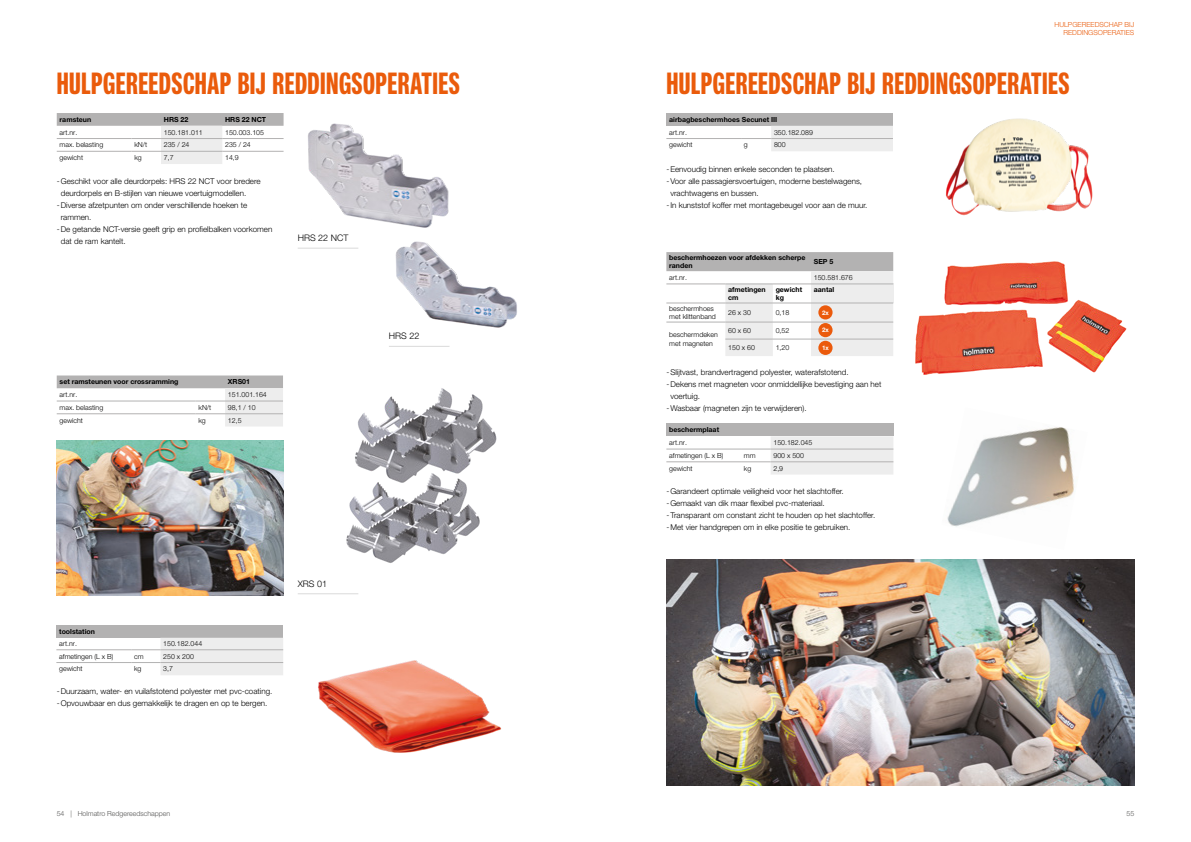
<style>
.page{position:relative;width:1191px;height:842px;background:#fff}
.page>*{position:absolute;margin:0;border:0;box-sizing:border-box;transform-origin:0 0}
.t1{font:700 30px "Neue Helvetica Pro 79 Compressed";letter-spacing:.015em;color:#ea5b0b}
.t2{font:300 9px "Helvetica Neue LT Std";color:#000}
.t3{font:300 8px/12px "Helvetica Neue LT Std";color:#000}
.t4{font:300 7px/8.4px "Helvetica Neue LT Std";color:#000}
.t5{font:700 7px/8.4px "Helvetica Neue LT Std";color:#000}
.t6{font:300 7px/8.4px "Helvetica Neue LT Std";color:#ea5b0b;text-align:right}
.t7{font:300 7px "Helvetica Neue LT Std";color:#575756}
.t8{font:700 6.2px "Helvetica Neue LT Std";color:#fff}
</style>
<div class="page">
<svg style="left:57px;top:113px;width:226px;height:51px"></svg>
<hr style="left:161px;top:151px;width:61px;height:1px;background:#b3b2b2">
<hr style="left:222px;top:151px;width:61px;height:1px;background:#b3b2b2">
<svg style="left:57px;top:375px;width:226px;height:51px"></svg>
<hr style="left:225px;top:414px;width:58px;height:1px;background:#b3b2b2">
<img style="left:346px;top:388px;width:151px;height:175px">
<hr style="left:298px;top:593px;width:60px;height:1px;background:#dadada">
<img style="left:57px;top:440px;width:226px;height:156px">
<img style="left:308px;top:123px;width:141px;height:105px">
<img style="left:395px;top:241px;width:122px;height:87px">
<hr style="left:298px;top:248px;width:60px;height:1px;background:#dadada">
<hr style="left:389px;top:346px;width:60px;height:1px;background:#dadada">
<div style="left:56px;top:625px;width:227px;height:13px;background:#b3b2b2"></div>
<hr style="left:56px;top:650px;width:75px;height:1px;background:#b3b2b2">
<hr style="left:56px;top:662px;width:75px;height:1px;background:#b3b2b2">
<svg style="left:131px;top:638px;width:152px;height:37px"></svg>
<hr style="left:160px;top:662px;width:123px;height:1px;background:#b3b2b2">
<img style="left:318px;top:660px;width:184px;height:93px">
<div style="left:666px;top:423px;width:227px;height:13px;background:#b3b2b2"></div>
<hr style="left:666px;top:449px;width:75px;height:1px;background:#b3b2b2">
<hr style="left:666px;top:462px;width:75px;height:1px;background:#b3b2b2">
<svg style="left:741px;top:436px;width:152px;height:39px"></svg>
<hr style="left:770px;top:462px;width:123px;height:1px;background:#b3b2b2">
<div style="left:666px;top:113px;width:227px;height:13px;background:#b3b2b2"></div>
<div style="left:771px;top:126px;width:122px;height:25px;background:#ededed"></div>
<hr style="left:666px;top:138px;width:75px;height:1px;background:#b3b2b2">
<hr style="left:741px;top:138px;width:30px;height:1px;background:#b3b2b2">
<hr style="left:771px;top:138px;width:122px;height:1px;background:#b3b2b2">
<img style="left:666px;top:559px;width:468px;height:226px">
<img style="left:945px;top:118px;width:148px;height:98px">
<img style="left:947px;top:427px;width:127px;height:100px">
<img style="left:915px;top:261px;width:212px;height:114px">
<svg style="left:666px;top:252px;width:227px;height:104px"></svg>
<div style="left:811px;top:284px;width:82px;height:19px;background:#ededed"></div>
<hr style="left:666px;top:303px;width:59px;height:1px;background:#b3b2b2">
<hr style="left:725px;top:303px;width:48px;height:1px;background:#b3b2b2">
<hr style="left:773px;top:303px;width:38px;height:1px;background:#b3b2b2">
<hr style="left:811px;top:303px;width:82px;height:1px;background:#b3b2b2">
<hr style="left:666px;top:322px;width:59px;height:1px;background:#b3b2b2">
<hr style="left:725px;top:284px;width:48px;height:1px;background:#b3b2b2">
<hr style="left:773px;top:284px;width:38px;height:1px;background:#b3b2b2">
<hr style="left:811px;top:284px;width:82px;height:1px;background:#b3b2b2">
<hr style="left:666px;top:284px;width:59px;height:1px;background:#b3b2b2">
<hr style="left:725px;top:322px;width:48px;height:1px;background:#b3b2b2">
<hr style="left:773px;top:322px;width:38px;height:1px;background:#b3b2b2">
<hr style="left:811px;top:322px;width:82px;height:1px;background:#b3b2b2">
<hr style="left:725px;top:339px;width:48px;height:1px;background:#b3b2b2">
<hr style="left:773px;top:339px;width:38px;height:1px;background:#b3b2b2">
<hr style="left:811px;top:339px;width:82px;height:1px;background:#b3b2b2">
<div style="left:818px;top:305px;width:14px;height:14px;background:#eb5a0c;border-radius:50%"></div>
<div style="left:818px;top:323px;width:14px;height:14px;background:#eb5a0c;border-radius:50%"></div>
<div style="left:818px;top:341px;width:14px;height:14px;background:#eb5a0c;border-radius:50%"></div>
<h1 class="t1" style="left:57px;top:65px;width:405px">HULPGEREEDSCHAP BIJ REDDINGSOPERATIES</h1>
<p class="t5" style="left:60px;top:115px;width:33px">ramsteun</p>
<p class="t5" style="left:164px;top:115px;width:26px">HRS 22</p>
<p class="t5" style="left:225px;top:115px;width:43px">HRS 22 NCT</p>
<p class="t4" style="left:60px;top:128px;width:19px">art.nr.</p>
<p class="t4" style="left:164px;top:128px;width:40px">150.181.011</p>
<p class="t4" style="left:225px;top:128px;width:40px">150.003.105</p>
<p class="t4" style="left:60px;top:141px;width:45px">max. belasting</p>
<p class="t4" style="left:134px;top:141px;width:14px">kN/t</p>
<p class="t4" style="left:164px;top:141px;width:27px">235 / 24</p>
<p class="t4" style="left:225px;top:141px;width:27px">235 / 24</p>
<p class="t4" style="left:60px;top:153px;width:25px">gewicht</p>
<p class="t4" style="left:134px;top:153px;width:9px">kg</p>
<p class="t4" style="left:164px;top:153px;width:11px">7,7</p>
<p class="t4" style="left:225px;top:153px;width:15px">14,9</p>
<p class="t3" style="left:57px;top:175px;width:205px">-Geschikt voor alle deurdorpels: HRS 22 NCT voor bredere</p>
<p class="t3" style="left:61px;top:187px;width:187px">deurdorpels en B-stijlen van nieuwe voertuigmodellen.</p>
<p class="t3" style="left:57px;top:199px;width:192px">-Diverse afzetpunten om onder verschillende hoeken te</p>
<p class="t3" style="left:61px;top:211px;width:32px">rammen.</p>
<p class="t3" style="left:57px;top:223px;width:217px">-De getande NCT-versie geeft grip en profielbalken voorkomen</p>
<p class="t3" style="left:61px;top:235px;width:66px">dat de ram kantelt.</p>
<p class="t2" style="left:298px;top:233px;width:52px">HRS 22 NCT</p>
<p class="t5" style="left:60px;top:377px;width:120px">set ramsteunen voor crossramming</p>
<p class="t5" style="left:228px;top:377px;width:24px">XRS01</p>
<p class="t4" style="left:60px;top:390px;width:19px">art.nr.</p>
<p class="t4" style="left:228px;top:390px;width:40px">151.001.164</p>
<p class="t4" style="left:60px;top:403px;width:45px">max. belasting</p>
<p class="t4" style="left:198px;top:403px;width:14px">kN/t</p>
<p class="t4" style="left:228px;top:403px;width:29px">98,1 / 10</p>
<p class="t4" style="left:60px;top:416px;width:25px">gewicht</p>
<p class="t4" style="left:198px;top:416px;width:9px">kg</p>
<p class="t4" style="left:228px;top:416px;width:15px">12,5</p>
<p class="t2" style="left:389px;top:331px;width:32px">HRS 22</p>
<p class="t5" style="left:59px;top:627px;width:37px">toolstation</p>
<p class="t4" style="left:59px;top:639px;width:19px">art.nr.</p>
<p class="t4" style="left:163px;top:639px;width:40px">150.182.044</p>
<p class="t4" style="left:59px;top:652px;width:56px">afmetingen (L x B)</p>
<p class="t4" style="left:134px;top:652px;width:11px">cm</p>
<p class="t4" style="left:163px;top:652px;width:32px">250 x 200</p>
<p class="t4" style="left:59px;top:664px;width:25px">gewicht</p>
<p class="t4" style="left:134px;top:664px;width:9px">kg</p>
<p class="t4" style="left:163px;top:664px;width:11px">3,7</p>
<p class="t3" style="left:57px;top:685px;width:217px">-Duurzaam, water- en vuilafstotend polyester met pvc-coating. -Opvouwbaar en dus gemakkelijk te dragen en op te bergen.</p>
<p class="t2" style="left:298px;top:578px;width:31px">XRS 01</p>
<p class="t6" style="left:1054px;top:20px;width:81px">HULPGEREEDSCHAP BIJ<br>REDDINGSOPERATIES</p>
<h1 class="t1" style="left:666px;top:65px;width:405px">HULPGEREEDSCHAP BIJ REDDINGSOPERATIES</h1>
<p class="t5" style="left:669px;top:115px;width:110px">airbagbeschermhoes Secunet III</p>
<p class="t4" style="left:669px;top:128px;width:19px">art.nr.</p>
<p class="t4" style="left:774px;top:128px;width:40px">350.182.089</p>
<p class="t4" style="left:669px;top:141px;width:25px">gewicht</p>
<p class="t4" style="left:744px;top:141px;width:5px">g</p>
<p class="t4" style="left:774px;top:141px;width:13px">800</p>
<p class="t3" style="left:666px;top:163px;width:170px">-Eenvoudig binnen enkele seconden te plaatsen.</p>
<p class="t3" style="left:666px;top:175px;width:197px">-Voor alle passagiersvoertuigen, moderne bestelwagens,</p>
<p class="t3" style="left:670px;top:187px;width:90px">vrachtwagens en bussen.</p>
<p class="t3" style="left:666px;top:199px;width:203px">-In kunststof koffer met montagebeugel voor aan de muur.</p>
<p class="t5" style="left:669px;top:253px;width:138px">beschermhoezen voor afdekken scherpe randen</p>
<p class="t5" style="left:814px;top:257px;width:21px">SEP 5</p>
<p class="t4" style="left:669px;top:273px;width:19px">art.nr.</p>
<p class="t4" style="left:814px;top:273px;width:40px">150.581.676</p>
<p class="t5" style="left:728px;top:285px;width:39px">afmetingen cm</p>
<p class="t5" style="left:775px;top:285px;width:28px">gewicht kg</p>
<p class="t5" style="left:814px;top:285px;width:22px">aantal</p>
<p class="t4" style="left:669px;top:304px;width:48px">beschermhoes met klittenband</p>
<p class="t4" style="left:728px;top:308px;width:24px">26 x 30</p>
<p class="t4" style="left:775px;top:308px;width:15px">0,18</p>
<p class="t4" style="left:669px;top:331px;width:50px">beschermdeken met magneten</p>
<p class="t8" style="left:822px;top:309px;width:8px">2x</p>
<p class="t8" style="left:822px;top:326px;width:8px">2x</p>
<p class="t8" style="left:822px;top:344px;width:8px">1x</p>
<p class="t4" style="left:728px;top:326px;width:24px">60 x 60</p>
<p class="t4" style="left:775px;top:326px;width:15px">0,52</p>
<p class="t4" style="left:728px;top:343px;width:28px">150 x 60</p>
<p class="t4" style="left:775px;top:343px;width:15px">1,20</p>
<p class="t3" style="left:666px;top:366px;width:184px">-Slijtvast, brandvertragend polyester, waterafstotend.</p>
<p class="t3" style="left:666px;top:378px;width:217px">-Dekens met magneten voor onmiddellijke bevestiging aan het</p>
<p class="t3" style="left:670px;top:390px;width:31px">voertuig.</p>
<p class="t3" style="left:666px;top:402px;width:142px">-Wasbaar (magneten zijn te verwijderen).</p>
<p class="t5" style="left:669px;top:426px;width:51px">beschermplaat</p>
<p class="t4" style="left:669px;top:438px;width:19px">art.nr.</p>
<p class="t4" style="left:773px;top:438px;width:40px">150.182.045</p>
<p class="t4" style="left:669px;top:451px;width:56px">afmetingen (L x B)</p>
<p class="t4" style="left:744px;top:451px;width:13px">mm</p>
<p class="t4" style="left:773px;top:451px;width:32px">900 x 500</p>
<p class="t4" style="left:669px;top:464px;width:25px">gewicht</p>
<p class="t4" style="left:744px;top:464px;width:9px">kg</p>
<p class="t4" style="left:773px;top:464px;width:11px">2,9</p>
<p class="t3" style="left:666px;top:485px;width:210px">-Garandeert optimale veiligheid voor het slachtoffer. -Gemaakt van dik maar flexibel pvc-materiaal.<br>-Transparant om constant zicht te houden op het slachtoffer. -Met vier handgrepen om in elke positie te gebruiken.</p>
<p class="t7" style="left:57px;top:809px;width:115px">54 | Holmatro Redgereedschappen</p>
<p class="t7" style="left:1126px;top:809px;width:9px">55</p>
</div>
